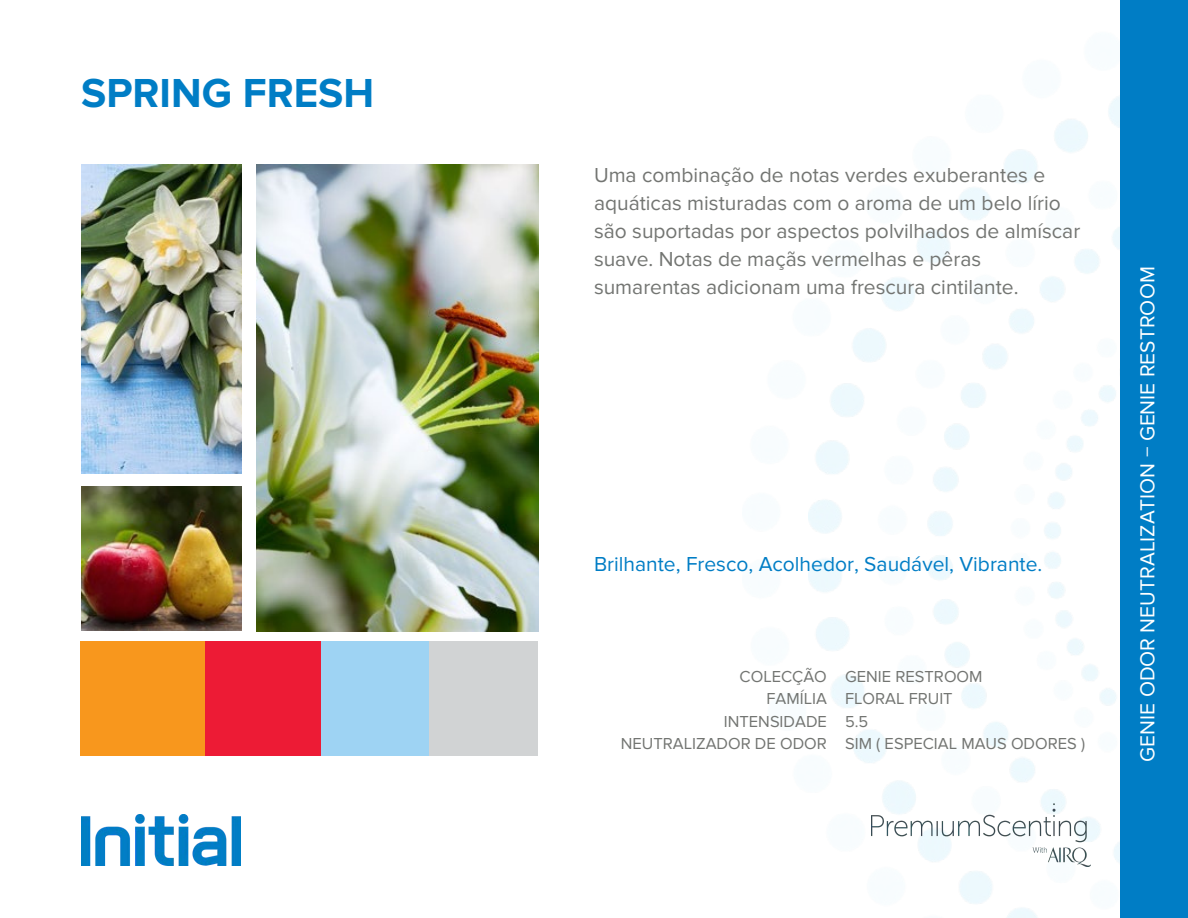
<style>
.page{position:relative;width:1188px;height:918px;background:#fff}
.page>*{position:absolute;margin:0;border:0;box-sizing:border-box;transform-origin:0 0}
.t1{font:700 42px "Proxima Nova";color:#007dc5}
.t2{font:21px/28.2px "Proxima Nova";color:#737572}
.t3{font:21px "Proxima Nova";color:#007dc5}
.t4{font:21px "Proxima Nova";color:#fff}
.t5{font:16.5px/22.5px "Proxima Nova";color:#737572;text-align:right}
</style>
<div class="page">
<img style="left:809px;top:96px;width:311px;height:822px">
<div style="left:1120px;top:0;width:68px;height:918px;background:#007dc5"></div>
<img style="left:81px;top:164px;width:161px;height:310px">
<img style="left:81px;top:487px;width:161px;height:144px">
<img style="left:257px;top:164px;width:282px;height:467px">
<div style="left:81px;top:641px;width:124px;height:115px;background:#f8971d"></div>
<div style="left:429px;top:641px;width:108px;height:115px;background:#d1d3d4"></div>
<div style="left:321px;top:641px;width:108px;height:115px;background:#9ed3f3"></div>
<div style="left:205px;top:641px;width:116px;height:115px;background:#ed1b35"></div>
<img style="left:81px;top:814px;width:160px;height:51px">
<img style="left:871px;top:790px;width:219px;height:76px">
<h1 class="t1" style="left:81px;top:74px;width:294px">SPRING FRESH</h1>
<p class="t2" style="left:594px;top:161px;width:488px">Uma combinação de notas verdes exuberantes e aquáticas misturadas com o aroma de um belo lírio são suportadas por aspectos polvilhados de almíscar suave. Notas de maçãs vermelhas e pêras sumarentas adicionam uma frescura cintilante.</p>
<p class="t3" style="left:594px;top:554px;width:450px">Brilhante, Fresco, Acolhedor, Saudável, Vibrante.</p>
<p class="t5" style="left:621px;top:666px;width:208px">COLECÇÃO<br>FAMÍLIA<br>INTENSIDADE<br>NEUTRALIZADOR DE ODOR</p>
<p class="t5" style="left:845px;top:666px;width:242px;text-align:left">GENIE RESTROOM<br>FLORAL FRUIT<br>5.5<br>SIM ( ESPECIAL MAUS ODORES )</p>
<p class="t4" style="left:1138px;top:762px;width:497px;rotate:-90deg">GENIE ODOR NEUTRALIZATION − GENIE RESTROOM</p>
</div>
